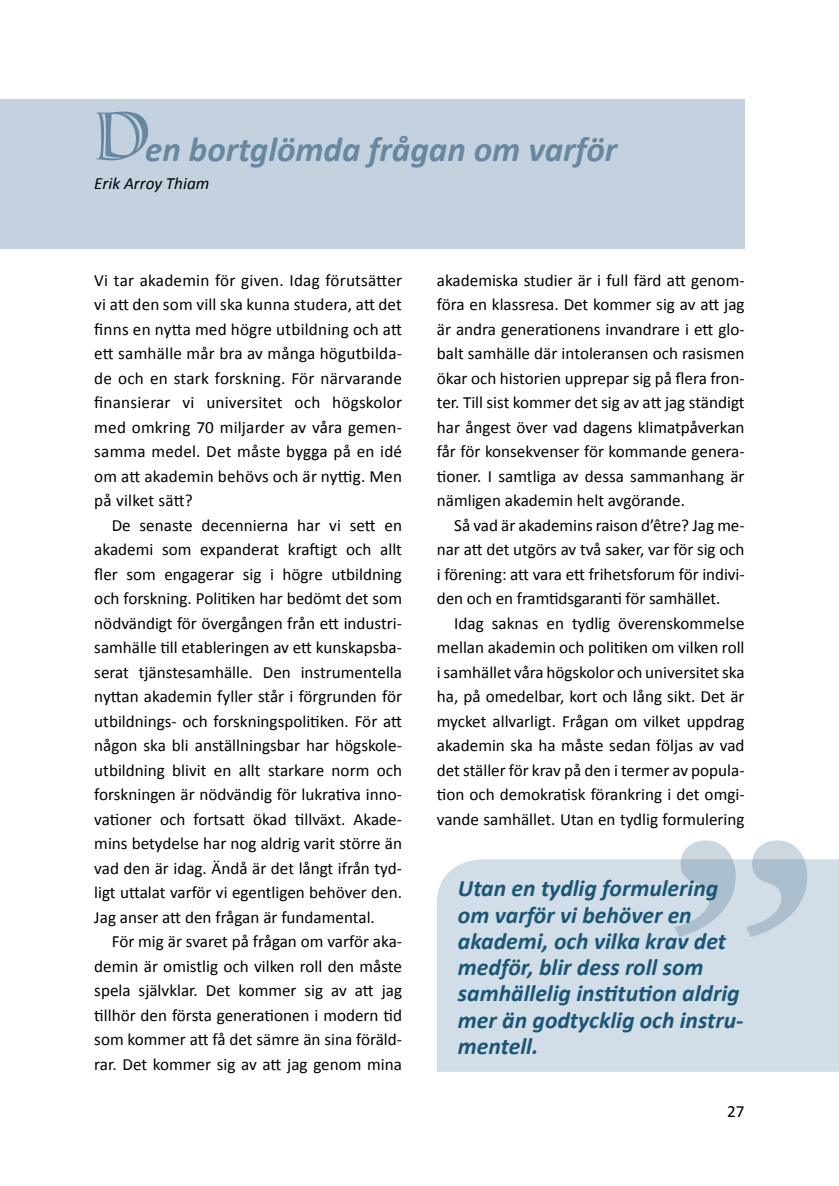
<style>
.page{position:relative;width:839px;height:1186px;background:#fff}
.page>*{position:absolute;margin:0;border:0;box-sizing:border-box;transform-origin:0 0}
.t1{font:700 342.47px "Sabon LT Std";color:#547a94}
.t2{font:91px "Sassafras Std";color:#6788a0}
.t3{font:italic 700 35px "Calibri";color:#6788a0}
.t4{font:italic 700 23.62px/26.2px "Calibri";color:#1a5675}
.t5{font:17.15px/24.5px "Calibri";color:#000;text-align:justify}
.t6{font:italic 17.15px "Calibri";color:#000}
</style>
<div class="page">
<div style="left:0;top:99px;width:744px;height:150px;background:#c3d2de"></div>
<div style="left:437px;top:859px;width:401px;height:212px;background:#d1dde7"></div>
<h2 class="t2" style="left:94px;top:79px;width:58px">D</h2>
<h3 class="t3" style="left:145px;top:128px;width:473px">en bortglömda frågan om varför</h3>
<p class="t6" style="left:94px;top:173px;width:116px">Erik Arroy Thiam</p>
<p class="t5" style="left:94px;top:267px;width:309px">Vi tar akademin för given. Idag förutsätter vi att den som vill ska kunna studera, att det finns en nytta med högre utbildning och att ett samhälle mår bra av många högutbilda&shy;de och en stark forskning. För närvarande finansierar vi universitet och högskolor med omkring 70 miljarder av våra gemen&shy;samma medel. Det måste bygga på en idé om att akademin behövs och är nyttig. Men på vilket sätt?</p>
<p class="t5" style="left:94px;top:512px;width:309px;text-indent:17px">De senaste decennierna har vi sett en akademi som expanderat kraftigt och allt fler som engagerar sig i högre utbildning och forskning. Politiken har bedömt det som nödvändigt för övergången från ett industri&shy;samhälle till etableringen av ett kunskapsba&shy;serat tjänstesamhälle. Den instrumentella nyttan akademin fyller står i förgrunden för utbildnings- och forskningspolitiken. För att någon ska bli anställningsbar har högskole&shy;utbildning blivit en allt starkare norm och forskningen är nödvändig för lukrativa inno&shy;vationer och fortsatt ökad tillväxt. Akade&shy;mins betydelse har nog aldrig varit större än vad den är idag. Ändå är det långt ifrån tyd&shy;ligt uttalat varför vi egentligen behöver den.<br>Jag anser att den frågan är fundamental.</p>
<p class="t5" style="left:94px;top:928px;width:309px;text-indent:17px">För mig är svaret på frågan om varför aka&shy;demin är omistlig och vilken roll den måste spela självklar. Det kommer sig av att jag tillhör den första generationen i modern tid som kommer att få det sämre än sina föräld&shy;rar. Det kommer sig av att jag genom mina</p>
<p class="t5" style="left:437px;top:267px;width:309px">akademiska studier är i full färd att genom&shy;föra en klassresa. Det kommer sig av att jag är andra generationens invandrare i ett glo&shy;balt samhälle där intoleransen och rasismen ökar och historien upprepar sig på flera fron&shy;ter. Till sist kommer det sig av att jag ständigt har ångest över vad dagens klimatpåverkan får för konsekvenser för kommande genera&shy;tioner. I samtliga av dessa sammanhang är nämligen akademin helt avgörande.</p>
<p class="t5" style="left:437px;top:512px;width:309px;text-indent:17px">Så vad är akademins raison d’être? Jag me&shy;nar att det utgörs av två saker, var för sig och i förening: att vara ett frihetsforum för indivi&shy;den och en framtidsgaranti för samhället.</p>
<p class="t5" style="left:437px;top:610px;width:309px;text-indent:17px">Idag saknas en tydlig överenskommelse mellan akademin och politiken om vilken roll i samhället våra högskolor och universitet ska ha, på omedelbar, kort och lång sikt. Det är mycket allvarligt. Frågan om vilket uppdrag akademin ska ha måste sedan följas av vad det ställer för krav på den i termer av popula&shy;tion och demokratisk förankring i det omgi&shy;vande samhället. Utan en tydlig formulering</p>
<h1 class="t1" style="left:645px;top:748px;width:192px">”</h1>
<h3 class="t4" style="left:458px;top:874px;width:287px">Utan en tydlig formulering om varför vi behöver en akademi, och vilka krav det medför, blir dess roll som samhällelig institution aldrig mer än godtycklig och instru&shy;mentell.</h3>
<p class="t5" style="left:727px;top:1097px;width:19px">27</p>
</div>
